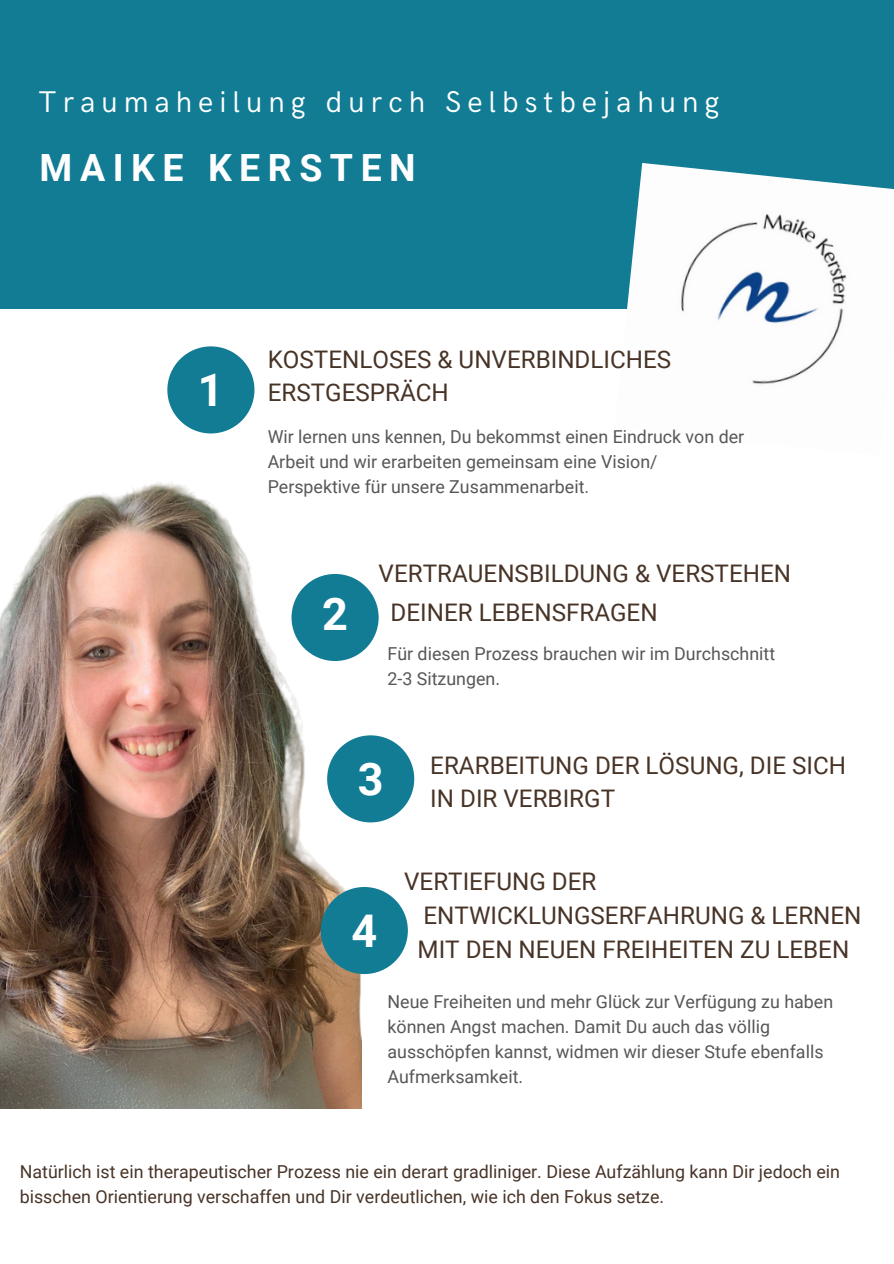
<style>
.page{position:relative;width:894px;height:1264px;background:#fff}
.page>*{position:absolute;margin:0;border:0;box-sizing:border-box;transform-origin:0 0}
.t1{font:700 45px "Roboto";color:#fff}
.t2{font:700 37.5px "Roboto";letter-spacing:.2em;color:#fff}
.t3{font:30px "HK Grotesk";letter-spacing:.2em;color:#fff}
.t4{font:24.15px/33.8px "Roboto";color:#483427}
.t5{font:17.85px/24.8px "Roboto";color:#575757}
.t6{font:17.85px/24.8px "Roboto";color:#483427}
</style>
<div class="page">
<div style="left:0;top:0;width:893px;height:309px;background:#117c94"></div>
<div style="left:167px;top:346px;width:87px;height:87px;background:#117c94;border-radius:50%"></div>
<div style="left:291px;top:574px;width:87px;height:87px;background:#117c94;border-radius:50%"></div>
<div style="left:327px;top:735px;width:87px;height:87px;background:#117c94;border-radius:50%"></div>
<img style="left:0;top:482px;width:362px;height:626px">
<div style="left:320px;top:887px;width:88px;height:87px;background:#117c94;border-radius:50%"></div>
<img style="left:627px;top:163px;width:266px;height:222px">
<p class="t3" style="left:39px;top:84px;width:682px">Traumaheilung durch Selbstbejahung</p>
<p class="t2" style="left:40px;top:146px;width:377px">MAIKE KERSTEN</p>
<h3 class="t1" style="left:198px;top:364px;width:27px">1</h3>
<h3 class="t4" style="left:267px;top:342px;width:405px">KOSTENLOSES &amp; UNVERBINDLICHES<br>ERSTGESPRÄCH</h3>
<p class="t5" style="left:267px;top:424px;width:478px">Wir lernen uns kennen, Du bekommst einen Eindruck von der<br>Arbeit und wir erarbeiten gemeinsam eine Vision/<br>Perspektive für unsere Zusammenarbeit.</p>
<p class="t1" style="left:322px;top:588px;width:27px">2</p>
<p class="t4" style="left:378px;top:556px;width:414px">VERTRAUENSBILDUNG &amp; VERSTEHEN</p>
<p class="t4" style="left:390px;top:596px;width:268px">DEINER LEBENSFRAGEN</p>
<p class="t5" style="left:387px;top:641px;width:389px">Für diesen Prozess brauchen wir im Durchschnitt</p>
<h3 class="t5" style="left:387px;top:666px;width:114px">2-3 Sitzungen.</h3>
<h3 class="t1" style="left:357px;top:753px;width:27px">3</h3>
<p class="t4" style="left:430px;top:748px;width:417px">ERARBEITUNG DER LÖSUNG, DIE SICH</p>
<p class="t4" style="left:430px;top:782px;width:186px">IN DIR VERBIRGT</p>
<p class="t4" style="left:404px;top:864px;width:194px">VERTIEFUNG DER</p>
<h3 class="t1" style="left:351px;top:904px;width:27px">4</h3>
<p class="t4" style="left:423px;top:898px;width:439px">ENTWICKLUNGSERFAHRUNG &amp; LERNEN</p>
<p class="t4" style="left:417px;top:932px;width:433px">MIT DEN NEUEN FREIHEITEN ZU LEBEN</p>
<p class="t5" style="left:387px;top:989px;width:447px">Neue Freiheiten und mehr Glück zur Verfügung zu haben können Angst machen. Damit Du auch das völlig ausschöpfen kannst, widmen wir dieser Stufe ebenfalls Aufmerksamkeit.</p>
<h3 class="t6" style="left:20px;top:1159px;width:821px">Natürlich ist ein therapeutischer Prozess nie ein derart gradliniger. Diese Aufzählung kann Dir jedoch ein bisschen Orientierung verschaffen und Dir verdeutlichen, wie ich den Fokus setze.</h3>
</div>
